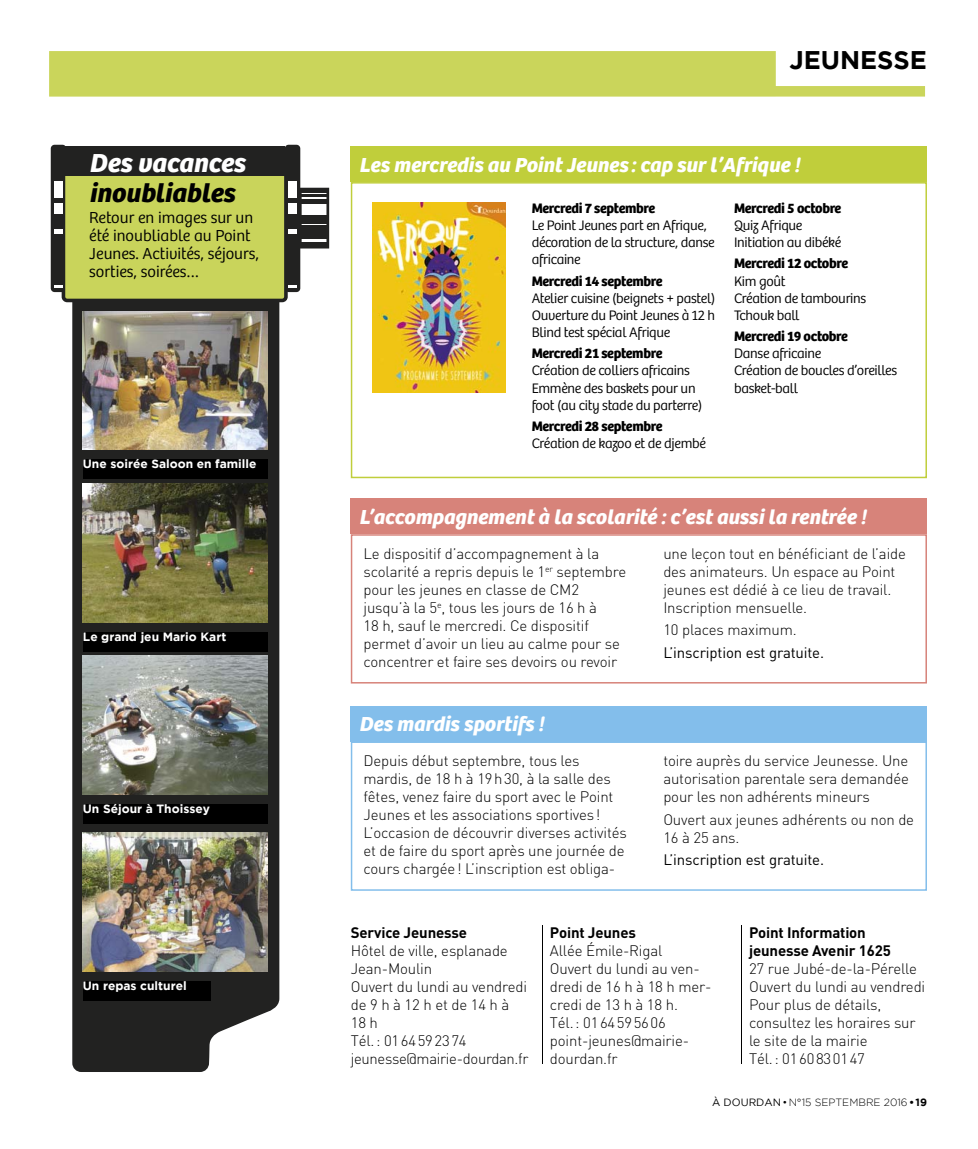
<style>
.page{position:relative;width:978px;height:1149px;background:#fff}
.page>*{position:absolute;margin:0;border:0;box-sizing:border-box;transform-origin:0 0}
.t1{font:italic 700 27px "Bree";color:#000}
.t2{font:italic 700 27px "Bree";color:#fff}
.t3{font:700 25.5px "Gotham";color:#000}
.t4{font:italic 700 21px "Bree";color:#fff}
.t5{font:300 16.5px/18px "Bree";color:#000}
.t6{font:300 15px/18px "DIN";letter-spacing:-.01em;color:#000}
.t7{font:700 15px/18px "DIN";letter-spacing:-.01em;color:#000}
.t8{font:15px "DIN";letter-spacing:-.01em;color:#000}
.t9{font:300 14.25px/17.1px "Bree";letter-spacing:-.02em;color:#000}
.t10{font:700 14.25px "Bree";letter-spacing:-.02em;color:#000}
.t11{font:700 12px "Gotham";color:#fff}
.t12{font:300 10.5px "Gotham";color:#000}
.s1{font-weight:400}
.s2{font-weight:700}
</style>
<div class="page">
<svg style="left:49px;top:51px;width:876px;height:46px;background:#d1da71"></svg>
<div style="left:285px;top:145px;width:15px;height:147px;background:#222221;border-radius:4px"></div>
<div style="left:51px;top:145px;width:15px;height:147px;background:#222221;border-radius:4px"></div>
<div style="left:63px;top:149px;width:223px;height:151px;background:#c9d45b;border-radius:4px"></div>
<div style="left:62px;top:147px;width:226px;height:155px;border:4px solid #222221;border-radius:4px"></div>
<div style="left:64px;top:146px;width:221px;height:30px;background:#222221"></div>
<div style="left:299px;top:188px;width:30px;height:60px;border:3px solid #222221"></div>
<div style="left:300px;top:242px;width:28px;height:5px;background:#222221"></div>
<div style="left:300px;top:225px;width:28px;height:14px;background:#222221"></div>
<div style="left:300px;top:215px;width:28px;height:8px;background:#222221"></div>
<div style="left:300px;top:199px;width:28px;height:5px;background:#222221"></div>
<hr style="left:300px;top:194px;width:28px;height:3px;background:#222221">
<hr style="left:300px;top:190px;width:28px;height:3px;background:#222221">
<svg style="left:288px;top:285px;width:9px;height:3px"></svg>
<div style="left:288px;top:229px;width:9px;height:5px;background:#fff"></div>
<div style="left:288px;top:203px;width:9px;height:11px;background:#fff"></div>
<div style="left:288px;top:181px;width:9px;height:17px;background:#fff"></div>
<svg style="left:54px;top:285px;width:8px;height:3px"></svg>
<div style="left:54px;top:229px;width:8px;height:5px;background:#fff"></div>
<div style="left:54px;top:203px;width:8px;height:11px;background:#fff"></div>
<div style="left:54px;top:181px;width:8px;height:17px;background:#fff"></div>
<svg style="left:72px;top:301px;width:207px;height:770px;background:#363635"></svg>
<img style="left:83px;top:311px;width:185px;height:139px">
<div style="left:83px;top:459px;width:185px;height:19px;background:#000"></div>
<img style="left:83px;top:484px;width:185px;height:138px">
<div style="left:83px;top:632px;width:185px;height:19px;background:#000"></div>
<img style="left:83px;top:655px;width:185px;height:139px">
<div style="left:83px;top:803px;width:185px;height:19px;background:#000"></div>
<img style="left:83px;top:832px;width:185px;height:139px">
<div style="left:83px;top:980px;width:127px;height:19px;background:#000"></div>
<div style="left:351px;top:146px;width:576px;height:36px;background:#c0ce3b"></div>
<div style="left:351px;top:182px;width:576px;height:296px;border:2px solid #c0ce3b"></div>
<div style="left:351px;top:705px;width:576px;height:36px;background:#83beeb"></div>
<div style="left:351px;top:741px;width:576px;height:149px;border:2px solid #83beeb"></div>
<div style="left:351px;top:498px;width:576px;height:36px;background:#d7837a"></div>
<div style="left:351px;top:534px;width:576px;height:149px;border:2px solid #d7837a"></div>
<hr style="left:542px;top:925px;width:1px;height:138px;background:#000">
<hr style="left:741px;top:925px;width:1px;height:138px;background:#000">
<img style="left:372px;top:202px;width:134px;height:190px">
<h1 class="t2" style="left:89px;top:153px;width:157px">Des vacances</h1>
<h1 class="t1" style="left:89px;top:183px;width:147px">inoubliables</h1>
<p class="t5" style="left:89px;top:210px;width:171px">Retour en images sur un été inoubliable au Point<br>Jeunes. Activités, séjours, sorties, soirées…</p>
<p class="t11" style="left:83px;top:459px;width:175px">Une soirée Saloon en famille</p>
<p class="t11" style="left:83px;top:632px;width:145px">Le grand jeu Mario Kart</p>
<p class="t11" style="left:83px;top:803px;width:129px">Un Séjour à Thoissey</p>
<p class="t11" style="left:83px;top:980px;width:105px">Un repas culturel</p>
<h2 class="t3" style="left:789px;top:50px;width:139px">JEUNESSE</h2>
<h3 class="t4" style="left:359px;top:157px;width:442px">Les mercredis au Point Jeunes : cap sur l’Afrique !</h3>
<p class="t10" style="left:532px;top:203px;width:125px">Mercredi 7 septembre</p>
<p class="t9" style="left:532px;top:218px;width:184px">Le Point Jeunes part en Afrique, décoration de la structure, danse africaine</p>
<p class="t10" style="left:532px;top:275px;width:132px">Mercredi 14 septembre</p>
<p class="t9" style="left:532px;top:290px;width:185px;text-align:justify">Atelier cuisine (beignets + pastel)<br>Ouverture du Point Jeunes à 12 h Blind test spécial Afrique</p>
<p class="t10" style="left:532px;top:348px;width:132px">Mercredi 21 septembre</p>
<p class="t9" style="left:532px;top:363px;width:172px">Création de colliers africains<br>Emmène des baskets pour un foot (au city stade du parterre)</p>
<p class="t10" style="left:532px;top:420px;width:132px">Mercredi 28 septembre</p>
<p class="t9" style="left:532px;top:436px;width:176px">Création de kazoo et de djembé</p>
<p class="t10" style="left:734px;top:203px;width:109px">Mercredi 5 octobre</p>
<p class="t9" style="left:734px;top:218px;width:109px">Quiz Afrique<br>Initiation au dibéké</p>
<p class="t10" style="left:734px;top:258px;width:115px">Mercredi 12 octobre</p>
<p class="t9" style="left:734px;top:273px;width:134px">Kim goût<br>Création de tambourins<br>Tchouk ball</p>
<p class="t10" style="left:734px;top:331px;width:115px">Mercredi 19 octobre</p>
<p class="t9" style="left:734px;top:346px;width:165px">Danse africaine<br>Création de boucles d’oreilles basket-ball</p>
<h3 class="t4" style="left:359px;top:509px;width:508px">L’accompagnement à la scolarité : c’est aussi la rentrée !</h3>
<p class="t6" style="left:364px;top:546px;width:264px">Le dispositif d’accompagnement à la scolarité a repris depuis le 1<sup>er</sup> septembre pour les jeunes en classe de CM2 jusqu’à la 5<sup>e</sup>, tous les jours de 16 h à<br>18 h, sauf le mercredi. Ce dispositif permet d’avoir un lieu au calme pour se concentrer et faire ses devoirs ou revoir</p>
<p class="t6" style="left:663px;top:546px;width:244px">une leçon tout en bénéficiant de l’aide des animateurs. Un espace au Point jeunes est dédié à ce lieu de travail.<br>Inscription mensuelle.</p>
<p class="t6" style="left:663px;top:622px;width:135px">10 places maximum.</p>
<p class="t8" style="left:663px;top:646px;width:162px">L’inscription est gratuite.</p>
<h3 class="t4" style="left:359px;top:716px;width:186px">Des mardis sportifs !</h3>
<p class="t6" style="left:364px;top:753px;width:265px">Depuis début septembre, tous les mardis, de 18 h à 19 h 30, à la salle des fêtes, venez faire du sport avec le Point Jeunes et les associations sportives !<br>L’occasion de découvrir diverses activités et de faire du sport après une journée de cours chargée ! L’inscription est obliga-</p>
<p class="t6" style="left:663px;top:753px;width:247px;text-align:justify">toire auprès du service Jeunesse. Une autorisation parentale sera demandée pour les non adhérents mineurs</p>
<p class="t6" style="left:663px;top:811px;width:252px">Ouvert aux jeunes adhérents ou non de<br>16 à 25 ans.</p>
<p class="t8" style="left:663px;top:853px;width:162px">L’inscription est gratuite.</p>
<p class="t7" style="left:351px;top:924px;width:118px">Service Jeunesse</p>
<p class="t6" style="left:351px;top:942px;width:179px">Hôtel de ville, esplanade<br>Jean-Moulin<br>Ouvert du lundi au vendredi de 9 h à 12 h et de 14 h à<br>18 h<br>Tél. : 01 64 59 23 74 jeunesse@mairie-dourdan.fr</p>
<p class="t7" style="left:550px;top:924px;width:88px">Point Jeunes</p>
<p class="t6" style="left:550px;top:942px;width:163px">Allée Émile-Rigal<br>Ouvert du lundi au ven&shy;dredi de 16 h à 18 h mer&shy;credi de 13 h à 18 h.<br>Tél. : 01 64 59 56 06 point-jeunes@mairie&shy;dourdan.fr</p>
<p class="t7" style="left:749px;top:924px;width:143px">Point Information jeunesse Avenir 1625</p>
<p class="t6" style="left:749px;top:960px;width:178px">27 rue Jubé-de-la-Pérelle<br>Ouvert du lundi au vendredi<br>Pour plus de détails, consultez les horaires sur le site de la mairie<br>Tél. : 01 60 83 01 47</p>
<p class="t12" style="left:712px;top:1098px;width:216px"><span class="s1">À DOURDAN</span> • N°15 SEPTEMBRE 2016 <span class="s2">• 19</span></p>
</div>
